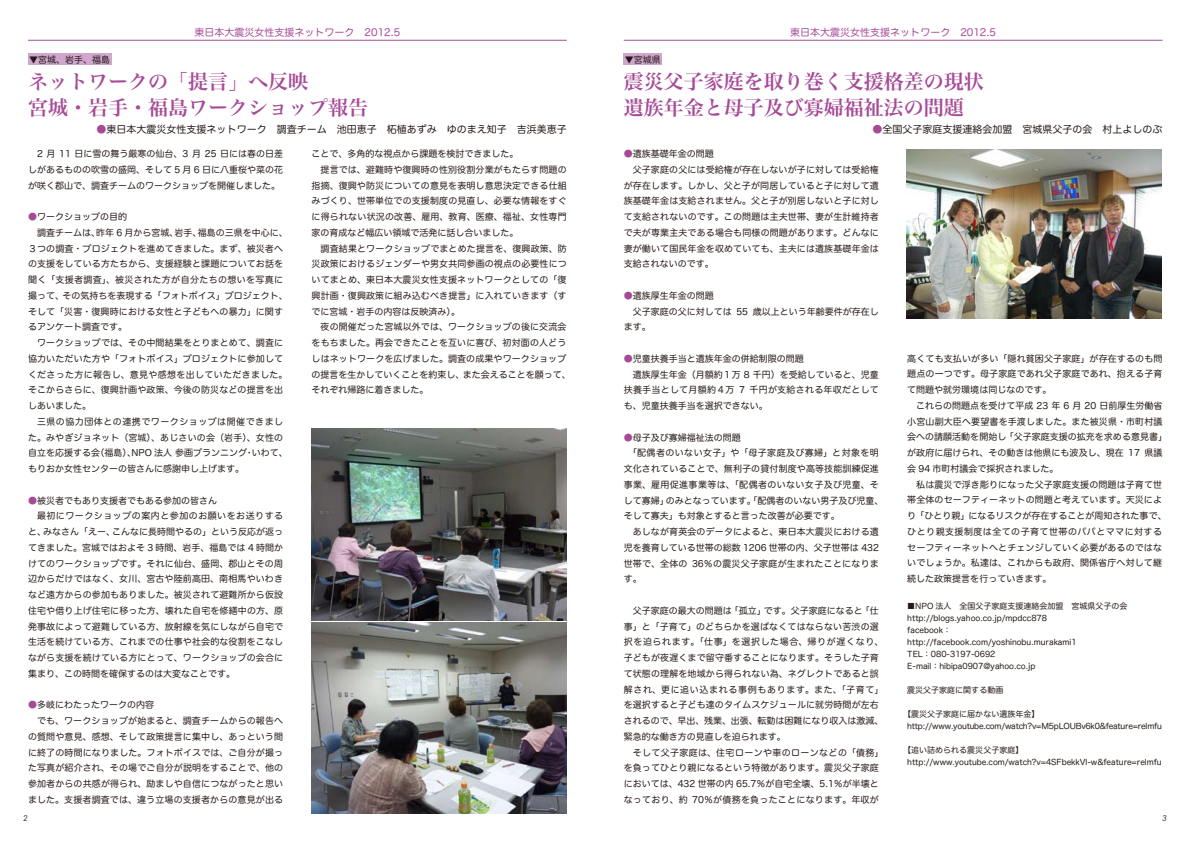
<style>
.page{position:relative;width:1191px;height:842px;background:#fff}
.page>*{position:absolute;margin:0;border:0;box-sizing:border-box;transform-origin:0 0}
.t1{font:20px/26px "Hira Min Pro N W6";color:#a64a97}
.t2{font:10px "Hira Maru Pro N W4";color:#231815}
.t3{font:10px "Hira Maru Pro N W4";color:#a64a97}
.t4{font:9px/15.8px "Hira Maru Pro N W4";letter-spacing:.015em;color:#231815}
.t5{font:8px/12px "Hira Maru Pro N W4";color:#231815}
.t6{font:8px/12px "Hira Maru Pro N W4";letter-spacing:-.025em;color:#231815}
.t7{font:italic 8px "Century Gothic";color:#231815}
.s1{color:#a64a97}
</style>
<div class="page">
<hr style="left:28px;top:40px;width:539px;height:1px;background:#a64a97">
<hr style="left:624px;top:40px;width:538px;height:1px;background:#a64a97">
<div style="left:28px;top:53px;width:83px;height:12px;background:#cfa7cd"></div>
<img style="left:311px;top:429px;width:256px;height:191px">
<img style="left:311px;top:622px;width:256px;height:192px">
<div style="left:624px;top:53px;width:38px;height:12px;background:#cfa7cd"></div>
<img style="left:906px;top:149px;width:255px;height:170px">
<p class="t3" style="left:194px;top:24px;width:207px">東日本大震災女性支援ネットワーク　2012.5</p>
<p class="t3" style="left:790px;top:24px;width:207px">東日本大震災女性支援ネットワーク　2012.5</p>
<p class="t1" style="left:624px;top:67px;width:361px">震災父子家庭を取り巻く支援格差の現状遺族年金と母子及び寡婦福祉法の問題</p>
<p class="t2" style="left:872px;top:120px;width:292px"><span class="s1">●</span>全国父子家庭支援連絡会加盟　宮城県父子の会　村上よしのぶ</p>
<p class="t4" style="left:624px;top:145px;width:257px"><span class="s1">●</span>遺族基礎年金の問題<br>　父子家庭の父には受給権が存在しないが子に対しては受給権が存在します。しかし、父と子が同居していると子に対して遺族基礎年金は支給されません。父と子が別居しないと子に対して支給されないのです。この問題は主夫世帯、妻が生計維持者で夫が専業主夫である場合も同様の問題があります。どんなに妻が働いて国民年金を収めていても、主夫には遺族基礎年金は支給されないのです。</p>
<p class="t4" style="left:624px;top:287px;width:257px"><span class="s1">●</span>遺族厚生年金の問題<br>　父子家庭の父に対しては 55 歳以上という年齢要件が存在します。</p>
<p class="t4" style="left:624px;top:350px;width:257px"><span class="s1">●</span>児童扶養手当と遺族年金の併給制限の問題<br>　遺族厚生年金（月額約１万 8 千円）を受給していると、児童扶養手当として月額約４万 7 千円が支給される年収だとしても、児童扶養手当を選択できない。</p>
<p class="t4" style="left:624px;top:429px;width:261px"><span class="s1">●</span>母子及び寡婦福祉法の問題<br>　「配偶者のいない女子」や「母子家庭及び寡婦」と対象を明文化されていることで、無利子の貸付制度や高等技能訓練促進事業、雇用促進事業等は、「配偶者のいない女子及び児童、そして寡婦」のみとなっています。「配偶者のいない男子及び児童、そして寡夫」も対象とすると言った改善が必要です。<br>　あしなが育英会のデータによると、東日本大震災における遺児を養育している世帯の総数 1206 世帯の内、父子世帯は 432世帯で、全体の 36％の震災父子家庭が生まれたことになります。</p>
<p class="t4" style="left:624px;top:602px;width:261px">　父子家庭の最大の問題は「孤立」です。父子家庭になると「仕事」と「子育て」のどちらかを選ばなくてはならない苦渋の選択を迫られます。「仕事」を選択した場合、帰りが遅くなり、子どもが夜遅くまで留守番することになります。そうした子育て状態の理解を地域から得られない為、ネグレクトであると誤解され、更に追い込まれる事例もあります。また、「子育て」を選択すると子ども達のタイムスケジュールに就労時間が左右されるので、早出、残業、出張、転勤は困難になり収入は激減、緊急的な働き方の見直しを迫られます。<br>　そして父子家庭は、住宅ローンや車のローンなどの「債務」を負ってひとり親になるという特徴があります。震災父子家庭においては、432 世帯の内 65.7％が自宅全壊、5.1％が半壊となっており、約 70％が債務を負ったことになります。年収が</p>
<p class="t4" style="left:29px;top:51px;width:82px">▼宮城、岩手、福島</p>
<p class="t4" style="left:624px;top:51px;width:37px">▼宮城県</p>
<p class="t1" style="left:28px;top:67px;width:341px">ネットワークの「提言」へ反映<br>宮城・岩手・福島ワークショップ報告</p>
<p class="t2" style="left:97px;top:120px;width:472px"><span class="s1">●</span>東日本大震災女性支援ネットワーク　調査チーム　池田恵子　柘植あずみ　ゆのまえ知子　吉浜美恵子</p>
<p class="t4" style="left:311px;top:145px;width:261px">ことで、多角的な視点から課題を検討できました。<br>　提言では、避難時や復興時の性別役割分業がもたらす問題の指摘、復興や防災についての意見を表明し意思決定できる仕組みづくり、世帯単位での支援制度の見直し、必要な情報をすぐに得られない状況の改善、雇用、教育、医療、福祉、女性専門家の育成など幅広い領域で活発に話し合いました。<br>　調査結果とワークショップでまとめた提言を、復興政策、防災政策におけるジェンダーや男女共同参画の視点の必要性についてまとめ、東日本大震災女性支援ネットワークとしての「復興計画・復興政策に組み込むべき提言」に入れていきます（すでに宮城・岩手の内容は反映済み）。<br>　夜の開催だった宮城以外では、ワークショップの後に交流会をもちました。再会できたことを互いに喜び、初対面の人どうしはネットワークを広げました。調査の成果やワークショップの提言を生かしていくことを約束し、また会えることを願って、それぞれ帰路に着きました。</p>
<p class="t4" style="left:28px;top:145px;width:257px;text-align:justify">　2 月 11 日に雪の舞う厳寒の仙台、3 月 25 日には春の日差しがあるものの吹雪の盛岡、そして 5 月 6 日に八重桜や菜の花が咲く郡山で、調査チームのワークショップを開催しました。</p>
<p class="t4" style="left:28px;top:208px;width:261px"><span class="s1">●</span>ワークショップの目的<br>　調査チームは、昨年 6 月から宮城、岩手、福島の三県を中心に、<br>３つの調査・プロジェクトを進めてきました。まず、被災者への支援をしている方たちから、支援経験と課題についてお話を聞く「支援者調査」、被災された方が自分たちの想いを写真に撮って、その気持ちを表現する「フォトボイス」プロジェクト、そして「災害・復興時における女性と子どもへの暴力」に関するアンケート調査です。<br>　ワークショップでは、その中間結果をとりまとめて、調査に協力いただいた方や「フォトボイス」プロジェクトに参加してくださった方に報告し、意見や感想を出していただきました。そこからさらに、復興計画や政策、今後の防災などの提言を出しあいました。<br>　三県の協力団体との連携でワークショップは開催できました。みやぎジョネット（宮城）、あじさいの会（岩手）、女性の自立を応援する会（福島）、NPO 法人 参画プランニング・いわて、もりおか女性センターの皆さんに感謝申し上げます。</p>
<p class="t4" style="left:28px;top:492px;width:257px"><span class="s1">●</span>被災者でもあり支援者でもある参加の皆さん<br>　最初にワークショップの案内と参加のお願いをお送りすると、みなさん「えー、こんなに長時間やるの」という反応が返ってきました。宮城ではおよそ 3 時間、岩手、福島では 4 時間かけてのワークショップです。それに仙台、盛岡、郡山とその周辺からだけではなく、女川、宮古や陸前高田、南相馬やいわきなど遠方からの参加もありました。被災されて避難所から仮設住宅や借り上げ住宅に移った方、壊れた自宅を修繕中の方、原発事故によって避難している方、放射線を気にしながら自宅で生活を続けている方、これまでの仕事や社会的な役割をこなしながら支援を続けている方にとって、ワークショップの会合に集まり、この時間を確保するのは大変なことです。</p>
<p class="t4" style="left:28px;top:697px;width:257px"><span class="s1">●</span>多岐にわたったワークの内容<br>　でも、ワークショップが始まると、調査チームからの報告への質問や意見、感想、そして政策提言に集中し、あっという間に終了の時間になりました。フォトボイスでは、ご自分が撮った写真が紹介され、その場でご自分が説明をすることで、他の参加者からの共感が得られ、励ましや自信につながったと思いました。支援者調査では、違う立場の支援者からの意見が出る</p>
<p class="t4" style="left:907px;top:350px;width:261px">高くても支払いが多い「隠れ貧困父子家庭」が存在するのも問題点の一つです。母子家庭であれ父子家庭であれ、抱える子育て問題や就労環境は同じなのです。<br>　これらの問題点を受けて平成 23 年 6 月 20 日前厚生労働省小宮山副大臣へ要望書を手渡しました。また被災県・市町村議会への請願活動を開始し「父子家庭支援の拡充を求める意見書」が政府に届けられ、その動きは他県にも波及し、現在 17 県議会 94 市町村議会で採択されました。<br>　私は震災で浮き彫りになった父子家庭支援の問題は子育て世帯全体のセーフティーネットの問題と考えています。天災により「ひとり親」になるリスクが存在することが周知された事で、ひとり親支援制度は全ての子育て世帯のパパとママに対するセーフティーネットへとチェンジしていく必要があるのではないでしょうか。私達は、これからも政府、関係省庁へ対して継続した政策提言を行っていきます。</p>
<p class="t5" style="left:907px;top:599px;width:222px">■NPO 法人　全国父子家庭支援連絡会加盟　宮城県父子の会http://blogs.yahoo.co.jp/mpdcc878<br>facebook：<br>http://facebook.com/yoshinobu.murakami1<br>TEL：080-3197-0692<br>E-mail：hibipa0907@yahoo.co.jp</p>
<p class="t5" style="left:907px;top:683px;width:97px">震災父子家庭に関する動画</p>
<p class="t6" style="left:907px;top:707px;width:256px;text-indent:-4px">【震災父子家庭に届かない遺族年金】http://www.youtube.com/watch?v=M5pLOUBv6k0&amp;feature=relmfu</p>
<p class="t5" style="left:907px;top:743px;width:256px;text-indent:-4px">【追い詰められる震災父子家庭】http://www.youtube.com/watch?v=4SFbekkVl-w&amp;feature=relmfu</p>
<p class="t7" style="left:24px;top:813px;width:6px">2</p>
<p class="t7" style="left:1162px;top:813px;width:6px">3</p>
</div>
